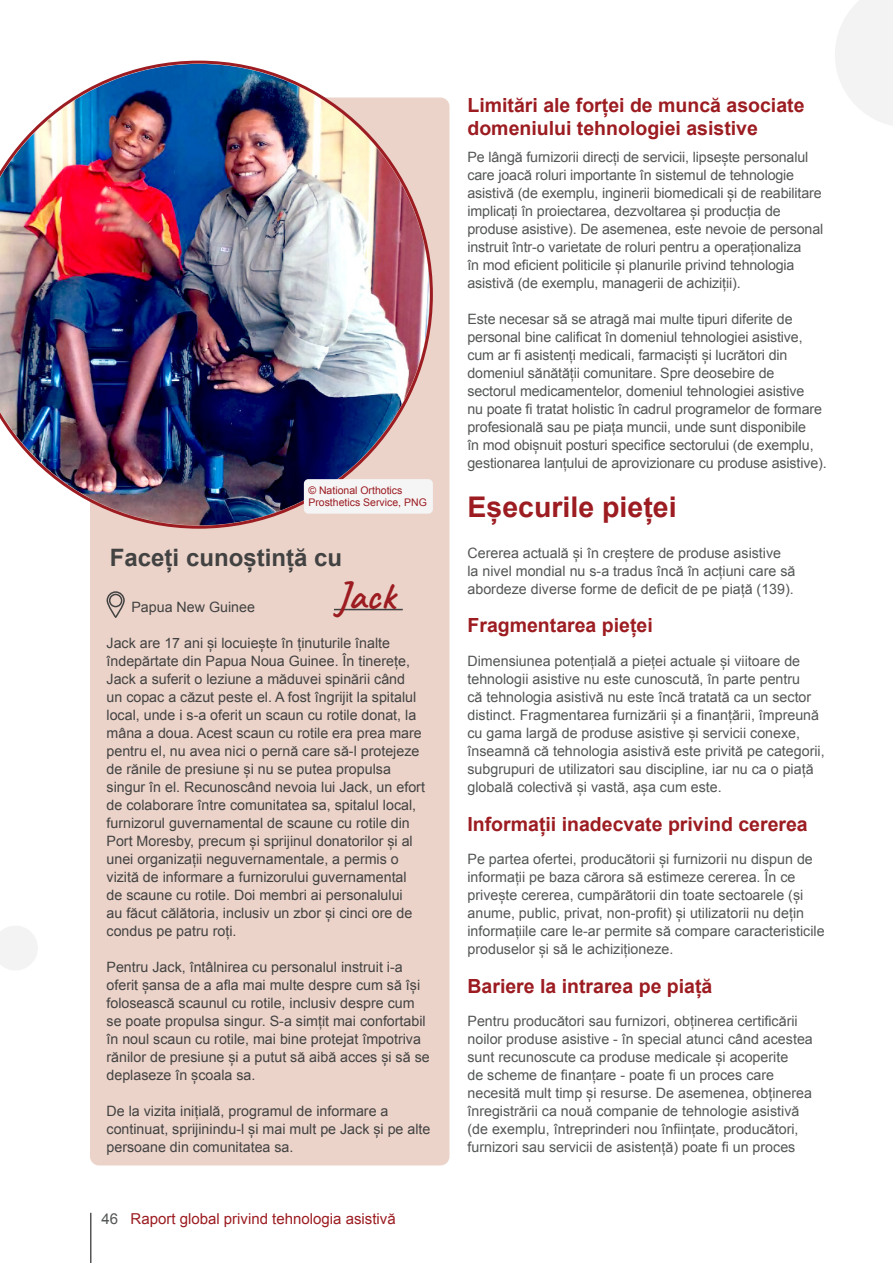
<style>
.page{position:relative;width:893px;height:1263px;background:#fff}
.page>*{position:absolute;margin:0;border:0;box-sizing:border-box;transform-origin:0 0}
.t1{font:600 40.5px "Caveat";color:#9c1c21}
.t2{font:700 28.5px "Arial";color:#9c1c21}
.t3{font:700 24px "Arial";color:#424242}
.t4{font:700 19.5px/23.4px "Arial";color:#9c1c21}
.t5{font:15px "Arial";color:#9c1c21}
.t6{font:14.25px/18px "Arial";color:#545555}
.t7{font:14.25px/18px "Arial";color:#424242}
.Photo_Credits{font:10.5px/12px "Arial";color:#9c1c21}
.s1{color:#545555}
</style>
<div class="page">
<svg style="left:835px;top:0;width:58px;height:125px"></svg>
<svg style="left:0;top:926px;width:38px;height:44px"></svg>
<hr style="left:90px;top:1213px;width:2px;height:50px;background:#545555">
<div style="left:90px;top:98px;width:359px;height:1067px;background:#ebd3c9;border-radius:9px"></div>
<hr style="left:334px;top:609px;width:69px;height:1px;background:#424242">
<svg style="left:106px;top:591px;width:19px;height:27px"></svg>
<img style="left:0;top:61px;width:433px;height:468px">
<div style="left:304px;top:479px;width:129px;height:35px;background:#f5f5f6;border-radius:4px"></div>
<p class="Photo_Credits" style="left:308px;top:485px;width:120px">© National Orthotics<br>Prosthetics Service, PNG</p>
<p class="t3" style="left:110px;top:542px;width:234px">Faceți cunoștință cu</p>
<p class="t7" style="left:131px;top:598px;width:125px">Papua New Guinee</p>
<p class="t1" style="left:335px;top:570px;width:61px">Jack</p>
<p class="t7" style="left:107px;top:634px;width:320px">Jack are 17 ani și locuiește în ținuturile înalte îndepărtate din Papua Noua Guinee. În tinerețe, Jack a suferit o leziune a măduvei spinării când<br>un copac a căzut peste el. A fost îngrijit la spitalul local, unde i s-a oferit un scaun cu rotile donat, la mâna a doua. Acest scaun cu rotile era prea mare pentru el, nu avea nici o pernă care să-l protejeze de rănile de presiune și nu se putea propulsa singur în el. Recunoscând nevoia lui Jack, un efort de colaborare între comunitatea sa, spitalul local, furnizorul guvernamental de scaune cu rotile din Port Moresby, precum și sprijinul donatorilor și al unei organizații neguvernamentale, a permis o vizită de informare a furnizorului guvernamental de scaune cu rotile. Doi membri ai personalului<br>au făcut călătoria, inclusiv un zbor și cinci ore de condus pe patru roți.</p>
<p class="t7" style="left:107px;top:958px;width:325px">Pentru Jack, întâlnirea cu personalul instruit i-a oferit șansa de a afla mai multe despre cum să își folosească scaunul cu rotile, inclusiv despre cum se poate propulsa singur. S-a simțit mai confortabil în noul scaun cu rotile, mai bine protejat împotriva rănilor de presiune și a putut să aibă acces și să se deplaseze în școala sa.</p>
<p class="t7" style="left:107px;top:1102px;width:325px">De la vizita inițială, programul de informare a continuat, sprijinindu-l și mai mult pe Jack și pe alte persoane din comunitatea sa.</p>
<p class="t5" style="left:102px;top:1208px;width:296px"><span class="s1">46</span> Raport global privind tehnologia asistivă</p>
<h3 class="t4" style="left:467px;top:94px;width:339px">Limitări ale forței de muncă asociate domeniului tehnologiei asistive</h3>
<p class="t6" style="left:467px;top:148px;width:357px">Pe lângă furnizorii direcți de servicii, lipsește personalul care joacă roluri importante în sistemul de tehnologie asistivă (de exemplu, inginerii biomedicali și de reabilitare implicați în proiectarea, dezvoltarea și producția de produse asistive). De asemenea, este nevoie de personal instruit într-o varietate de roluri pentru a operaționaliza<br>în mod eficient politicile și planurile privind tehnologia asistivă (de exemplu, managerii de achiziții).</p>
<p class="t6" style="left:467px;top:310px;width:361px">Este necesar să se atragă mai multe tipuri diferite de personal bine calificat în domeniul tehnologiei asistive, cum ar fi asistenți medicali, farmaciști și lucrători din domeniul sănătății comunitare. Spre deosebire de sectorul medicamentelor, domeniul tehnologiei asistive<br>nu poate fi tratat holistic în cadrul programelor de formare profesională sau pe piața muncii, unde sunt disponibile<br>în mod obișnuit posturi specifice sectorului (de exemplu, gestionarea lanțului de aprovizionare cu produse asistive).</p>
<h2 class="t2" style="left:467px;top:488px;width:211px">Eșecurile pieței</h2>
<p class="t6" style="left:467px;top:544px;width:329px">Cererea actuală și în creștere de produse asistive la nivel mondial nu s-a tradus încă în acțiuni care să abordeze diverse forme de deficit de pe piață (139).</p>
<h3 class="t4" style="left:467px;top:615px;width:187px">Fragmentarea pieței</h3>
<p class="t6" style="left:467px;top:652px;width:359px">Dimensiunea potențială a pieței actuale și viitoare de tehnologii asistive nu este cunoscută, în parte pentru<br>că tehnologia asistivă nu este încă tratată ca un sector distinct. Fragmentarea furnizării și a finanțării, împreună cu gama largă de produse asistive și servicii conexe, înseamnă că tehnologia asistivă este privită pe categorii, subgrupuri de utilizatori sau discipline, iar nu ca o piață globală colectivă și vastă, așa cum este.</p>
<h3 class="t4" style="left:467px;top:813px;width:342px">Informații inadecvate privind cererea</h3>
<p class="t6" style="left:467px;top:850px;width:359px">Pe partea ofertei, producătorii și furnizorii nu dispun de informații pe baza cărora să estimeze cererea. În ce privește cererea, cumpărătorii din toate sectoarele (și anume, public, privat, non-profit) și utilizatorii nu dețin informațiile care le-ar permite să compare caracteristicile produselor și să le achiziționeze.</p>
<h3 class="t4" style="left:467px;top:975px;width:246px">Bariere la intrarea pe piață</h3>
<p class="t6" style="left:467px;top:1012px;width:347px">Pentru producători sau furnizori, obținerea certificării noilor produse asistive - în special atunci când acestea sunt recunoscute ca produse medicale și acoperite<br>de scheme de finanțare - poate fi un proces care necesită mult timp și resurse. De asemenea, obținerea înregistrării ca nouă companie de tehnologie asistivă (de exemplu, întreprinderi nou înființate, producători, furnizori sau servicii de asistență) poate fi un proces</p>
</div>
